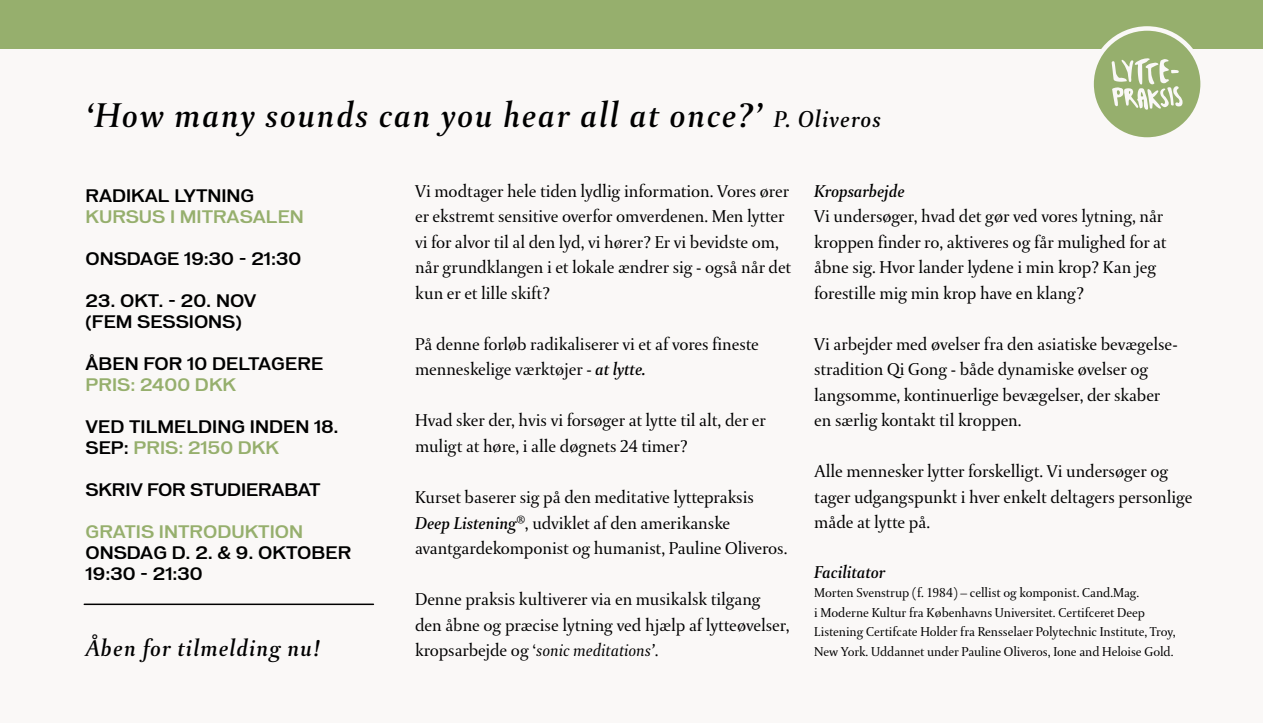
<style>
.page{position:relative;width:1263px;height:723px;background:#faf8f7}
.page>*{position:absolute;margin:0;border:0;box-sizing:border-box;transform-origin:0 0}
.t1{font:italic 500 36px "DTL Paradox T";letter-spacing:.05em;color:#000}
.t2{font:italic 500 24px "DTL Paradox T";letter-spacing:.05em;color:#000}
.t3{font:18px/25.5px "DTL Paradox T";letter-spacing:-.005em;color:#000}
.t4{font:italic 500 18px "DTL Paradox T";color:#000}
.t5{font:500 16.5px/21px "Vonnes";color:#000}
.t6{font:500 16.5px/21px "Vonnes";color:#96af6d}
.t7{font:13.5px/19.5px "DTL Paradox T";letter-spacing:-.005em;color:#000}
.s1{font-size:24px}
.s2{color:#000}
.s3{color:#96af6d}
.s4{font-weight:500;font-style:italic}
.s5{font-style:italic}
</style>
<div class="page">
<div style="left:0;top:0;width:1263px;height:49px;background:#96af6d"></div>
<div style="left:1091px;top:28px;width:111px;height:111px;background:#96af6d;border-radius:50%"></div>
<div style="left:1089px;top:26px;width:116px;height:116px;border:4px solid #faf8f7;border-radius:50%"></div>
<svg style="left:1112px;top:58px;width:70px;height:52px"></svg>
<hr style="left:84px;top:603px;width:289px;height:2px;background:#000">
<p class="t1" style="left:86px;top:95px;width:797px">‘How many sounds can you hear all at once?’ <span class="s1">P. Oliveros</span></p>
<p class="t6" style="left:86px;top:185px;width:220px"><span class="s2">RADIKAL LYTNING<br></span>KURSUS I MITRASALEN</p>
<p class="t5" style="left:86px;top:248px;width:217px">ONSDAGE 19:30 - 21:30</p>
<p class="t5" style="left:86px;top:290px;width:172px">23. OKT. - 20. NOV (FEM SESSIONS)</p>
<p class="t5" style="left:86px;top:353px;width:239px">ÅBEN FOR 10 DELTAGERE</p>
<p class="t6" style="left:86px;top:374px;width:152px">PRIS: 2400 DKK</p>
<p class="t5" style="left:86px;top:416px;width:255px">VED TILMELDING INDEN 18.<br>SEP: <span class="s3">PRIS: 2150 DKK</span></p>
<p class="t5" style="left:86px;top:479px;width:237px">SKRIV FOR STUDIERABAT</p>
<p class="t5" style="left:86px;top:521px;width:267px"><span class="s3">GRATIS INTRODUKTION<br></span>ONSDAG D. 2. &amp; 9. OKTOBER</p>
<p class="t5" style="left:86px;top:563px;width:119px">19:30 - 21:30</p>
<p class="t2" style="left:86px;top:634px;width:236px">Åben for tilmelding nu!</p>
<p class="t3" style="left:415px;top:178px;width:378px">Vi modtager hele tiden lydlig information. Vores ører er ekstremt sensitive overfor omverdenen. Men lytter vi for alvor til al den lyd, vi hører? Er vi bevidste om, når grundklangen i et lokale ændrer sig - også når det kun er et lille skift?</p>
<p class="t3" style="left:415px;top:331px;width:345px">På denne forløb radikaliserer vi et af vores fineste menneskelige værktøjer - <span class="s4">at lytte.</span></p>
<p class="t3" style="left:415px;top:408px;width:352px">Hvad sker der, hvis vi forsøger at lytte til alt, der er muligt at høre, i alle døgnets 24 timer?</p>
<p class="t3" style="left:415px;top:484px;width:374px">Kurset baserer sig på den meditative lyttepraksis<br><span class="s4">Deep Listening</span><sup>®</sup>, udviklet af den amerikanske avantgardekomponist og humanist, Pauline Oliveros.</p>
<p class="t3" style="left:415px;top:586px;width:376px">Denne praksis kultiverer via en musikalsk tilgang den åbne og præcise lytning ved hjælp af lytteøvelser, kropsarbejde og ‘<span class="s5">sonic meditations’</span>.</p>
<p class="t4" style="left:814px;top:180px;width:92px">Kropsarbejde</p>
<p class="t3" style="left:814px;top:204px;width:354px">Vi undersøger, hvad det gør ved vores lytning, når kroppen finder ro, aktiveres og får mulighed for at åbne sig. Hvor lander lydene i min krop? Kan jeg forestille mig min krop have en klang?</p>
<p class="t3" style="left:814px;top:331px;width:365px">Vi arbejder med øvelser fra den asiatiske bevægelse&shy;stradition Qi Gong - både dynamiske øvelser og langsomme, kontinuerlige bevægelser, der skaber en særlig kontakt til kroppen.</p>
<p class="t3" style="left:814px;top:459px;width:380px">Alle mennesker lytter forskelligt. Vi undersøger og tager udgangspunkt i hver enkelt deltagers personlige måde at lytte på.</p>
<p class="t4" style="left:814px;top:561px;width:72px">Facilitator</p>
<p class="t7" style="left:814px;top:583px;width:363px">Morten Svenstrup (f. 1984) – cellist og komponist. Cand.Mag.<br>i Moderne Kultur fra Københavns Universitet. Certifceret Deep Listening Certifcate Holder fra Rensselaer Polytechnic Institute, Troy, New York. Uddannet under Pauline Oliveros, Ione and Heloise Gold.</p>
</div>
